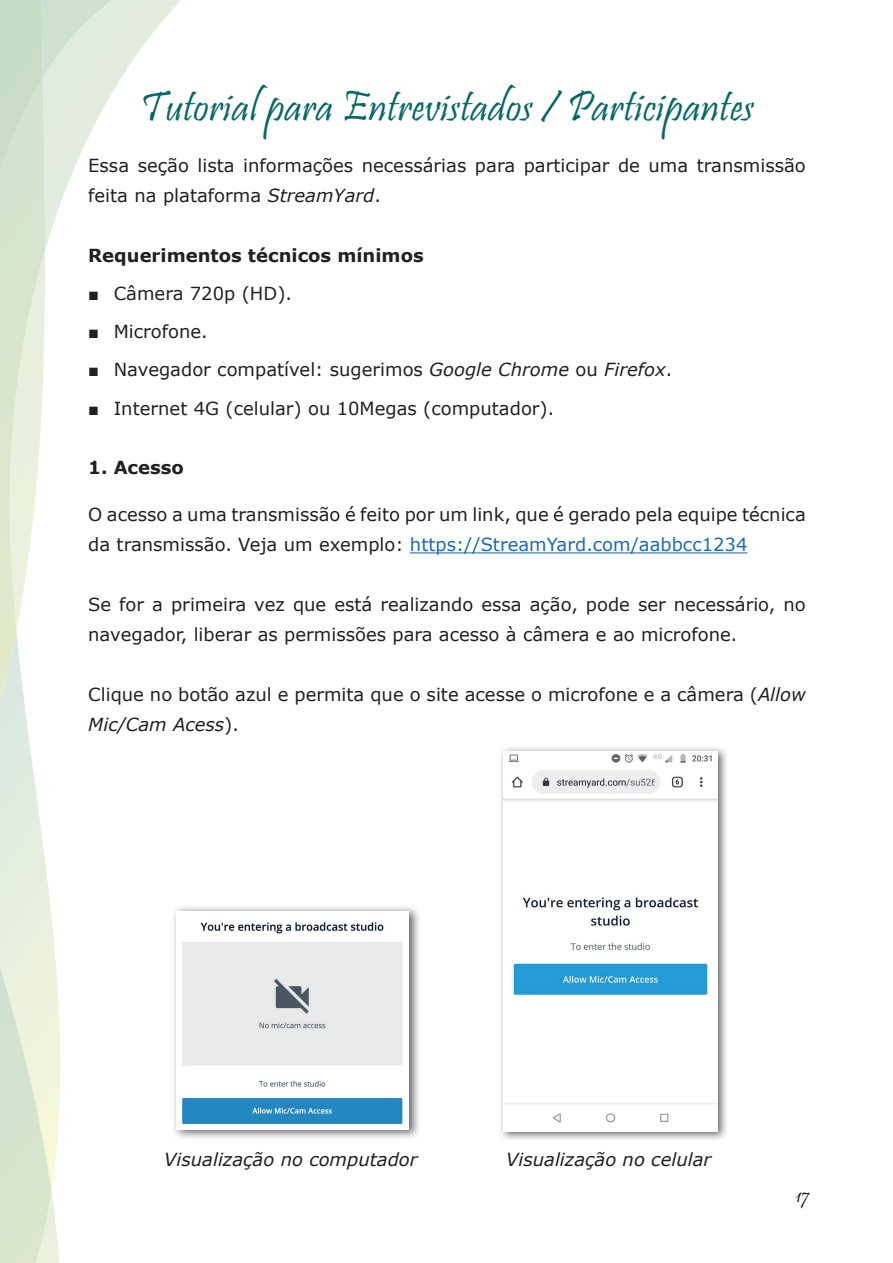
<style>
.page{position:relative;width:893px;height:1263px;background:#fff}
.page>*{position:absolute;margin:0;border:0;box-sizing:border-box;transform-origin:0 0}
.t1{font:43.5px "Pristina";letter-spacing:.01em;color:#076766}
.t2{font:19.5px "Pristina";color:#231f20}
.t3{font:18px/30px "Verdana";color:#231f20}
.t4{font:italic 18px "Verdana";color:#231f20}
.t5{font:700 18px "Verdana";color:#231f20}
.s1{font-style:italic}
.s2{font-family:"Arial"}
.s3{color:#1b69b4}
</style>
<div class="page">
<svg style="left:130px;top:0;width:51px;height:64px"></svg>
<svg style="left:0;top:0;width:112px;height:1263px"></svg>
<img style="left:0;top:1123px;width:52px;height:140px">
<hr style="left:410px;top:552px;width:337px;height:1px;background:#1b69b4">
<img style="left:174px;top:907px;width:245px;height:231px">
<img style="left:177px;top:911px;width:232px;height:219px">
<img style="left:500px;top:747px;width:227px;height:393px">
<img style="left:504px;top:752px;width:213px;height:379px">
<h1 class="t1" style="left:140px;top:83px;width:615px">Tutorial para Entrevistados / Participantes</h1>
<p class="t3" style="left:88px;top:150px;width:719px">Essa seção lista informações necessárias para participar de uma transmissão feita na plataforma <span class="s1">StreamYard</span>.</p>
<p class="t5" style="left:88px;top:242px;width:337px">Requerimentos técnicos mínimos</p>
<p class="t3" style="left:88px;top:278px;width:205px"><span class="s2">■</span> Câmera 720p (HD).</p>
<p class="t3" style="left:88px;top:316px;width:121px"><span class="s2">■</span> Microfone.</p>
<p class="t3" style="left:88px;top:354px;width:585px"><span class="s2">■</span> Navegador compatível: sugerimos <span class="s1">Google Chrome</span> ou <span class="s1">Firefox</span>.</p>
<p class="t3" style="left:88px;top:393px;width:468px"><span class="s2">■</span> Internet 4G (celular) ou 10Megas (computador).</p>
<p class="t5" style="left:88px;top:455px;width:97px">1. Acesso</p>
<p class="t3" style="left:88px;top:500px;width:719px">O acesso a uma transmissão é feito por um link, que é gerado pela equipe técnica da transmissão. Veja um exemplo: <span class="s3">https://StreamYard.com/aabbcc1234</span></p>
<p class="t3" style="left:88px;top:589px;width:719px">Se for a primeira vez que está realizando essa ação, pode ser necessário, no navegador, liberar as permissões para acesso à câmera e ao microfone.</p>
<p class="t3" style="left:88px;top:679px;width:719px">Clique no botão azul e permita que o site acesse o microfone e a câmera (<span class="s1">Allow<br>Mic/Cam Acess</span>).</p>
<p class="t4" style="left:164px;top:1147px;width:255px">Visualização no computador</p>
<p class="t4" style="left:506px;top:1147px;width:206px">Visualização no celular</p>
<p class="t2" style="left:796px;top:1185px;width:15px">17</p>
</div>
